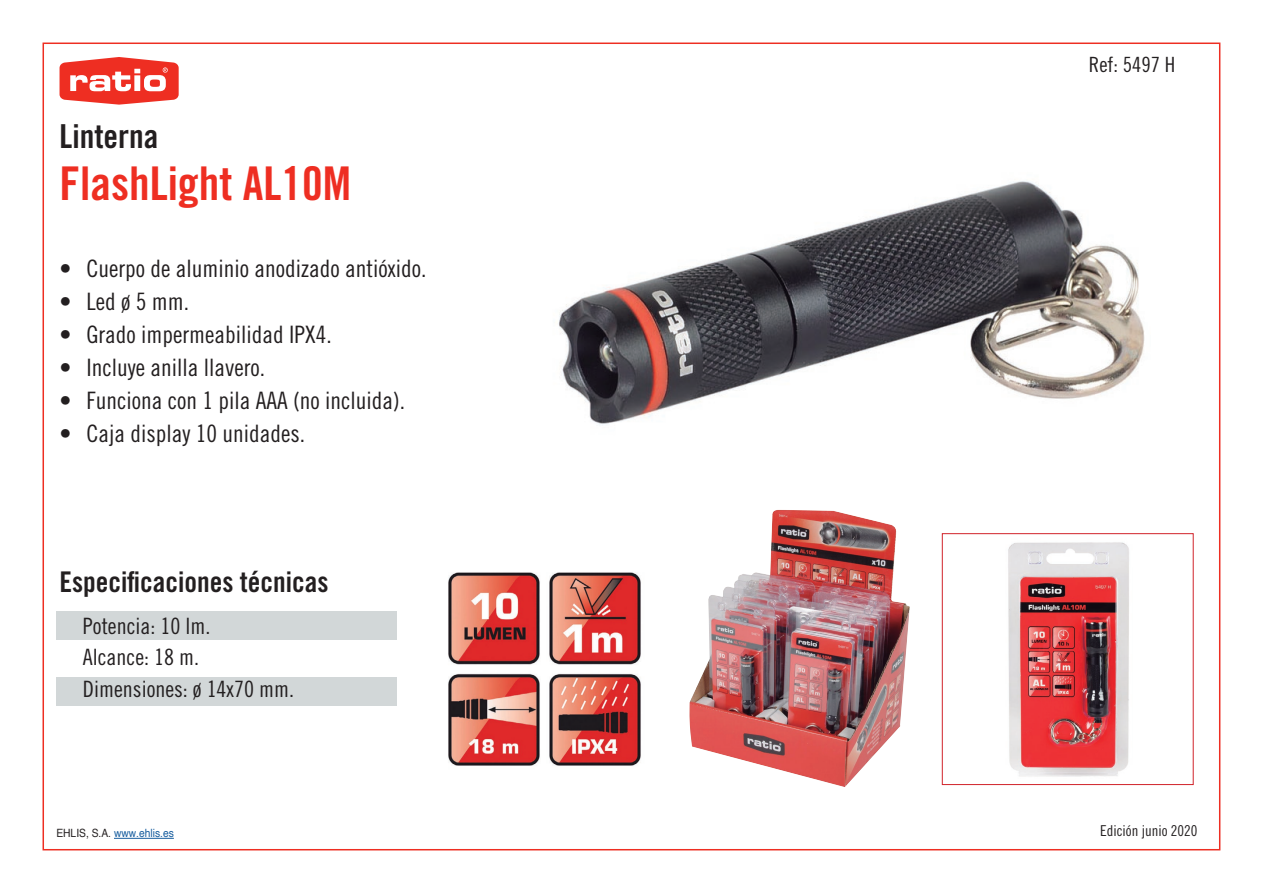
<style>
.page{position:relative;width:1263px;height:893px;background:#fff}
.page>*{position:absolute;margin:0;border:0;box-sizing:border-box;transform-origin:0 0}
.t1{font:46.5px "Trade Gothic LT Std Bd Cn 20";color:#ee2e22}
.t2{font:33px "Trade Gothic LT Std Bd Cn 20";color:#231f20}
.t3{font:28.5px "Trade Gothic LT Std Bd Cn 20";color:#231f20}
.t4{font:24px "Trade Gothic LT Std Cn 18";color:#231f20}
.t5{font:22.5px/31.5px "Trade Gothic LT Std Cn 18";color:#231f20}
.t6{font:21px "Trade Gothic LT Std Cn 18";color:#231f20}
.t7{font:15px "Trade Gothic LT Std Cn 18";color:#231f20}
.t8{font:11.4px "Helvetica";color:#175d9e;scale:.9 1}
.s1{color:#231f20}
</style>
<div class="page">
<div style="left:56px;top:677px;width:341px;height:29px;background:#d2d7d8"></div>
<div style="left:56px;top:611px;width:341px;height:29px;background:#d2d7d8"></div>
<svg style="left:60px;top:57px;width:119px;height:48px"></svg>
<hr style="left:114px;top:838px;width:60px;height:1px;background:#175d9e">
<img style="left:1008px;top:542px;width:121px;height:235px">
<div style="left:942px;top:533px;width:251px;height:252px;border:1px solid #d1232a"></div>
<img style="left:558px;top:181px;width:587px;height:244px">
<img style="left:448px;top:572px;width:193px;height:194px">
<img style="left:689px;top:510px;width:221px;height:277px">
<h2 class="t2" style="left:60px;top:116px;width:100px">Linterna</h2>
<h1 class="t1" style="left:60px;top:155px;width:293px">FlashLight AL10M</h1>
<p class="t4" style="left:60px;top:254px;width:368px">• Cuerpo de aluminio anodizado antióxido.</p>
<p class="t4" style="left:60px;top:287px;width:131px">• Led ø 5 mm.</p>
<p class="t4" style="left:60px;top:320px;width:274px">• Grado impermeabilidad IPX4.</p>
<p class="t4" style="left:60px;top:353px;width:207px">• Incluye anilla llavero.</p>
<p class="t4" style="left:60px;top:386px;width:347px">• Funciona con 1 pila AAA (no incluida).</p>
<p class="t4" style="left:60px;top:419px;width:247px">• Caja display 10 unidades.</p>
<p class="t3" style="left:60px;top:565px;width:270px">Especificaciones técnicas</p>
<p class="t5" style="left:83px;top:609px;width:213px">Potencia: 10 lm.<br>Alcance: 18 m.<br>Dimensiones: ø 14x70 mm.</p>
<p class="t6" style="left:1089px;top:52px;width:88px">Ref: 5497 H</p>
<p class="t8" style="left:56px;top:825px;width:132px"><span class="s1">EHLIS, S.A.</span> www.ehlis.es</p>
<p class="t7" style="left:1100px;top:821px;width:99px">Edición junio 2020</p>
</div>
